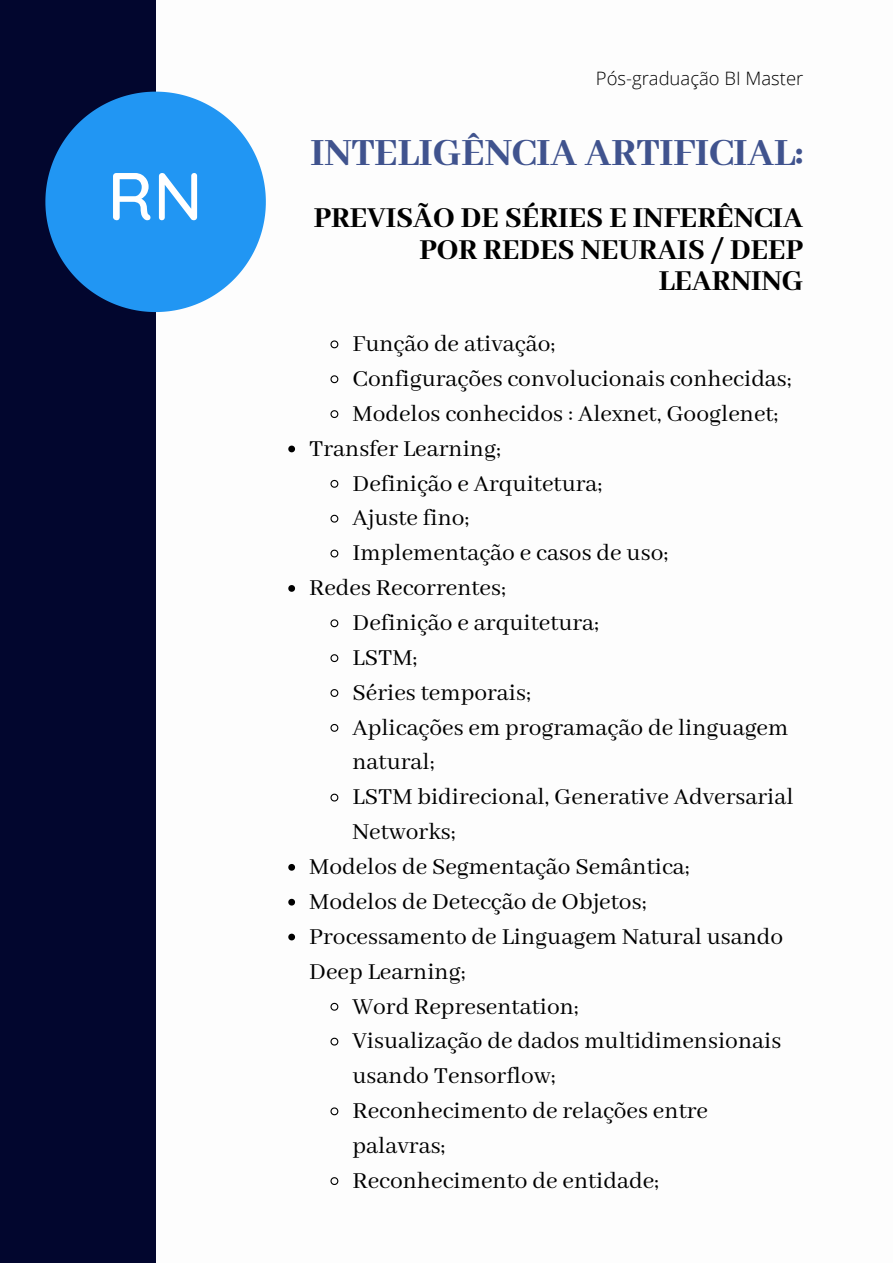
<style>
.page{position:relative;width:893px;height:1264px;background:#fff}
.page>*{position:absolute;margin:0;border:0;box-sizing:border-box;transform-origin:0 0}
.t1{font:500 67.5px "Quicksand";color:#fff}
.t2{font:800 42px "Abhaya Libre";color:#40538e}
.t3{font:800 31.5px/31.5px "Abhaya Libre";color:#000;text-align:right}
.t4{font:25.5px/34.8px "Abhaya Libre";color:#000}
.t5{font:300 18.45px "Open Sans";color:#000}
</style>
<div class="page">
<div style="left:0;top:0;width:156px;height:1262px;background:#02062e"></div>
<svg style="left:45px;top:92px;width:221px;height:220px;fill:#2196f3"></svg>
<svg style="left:330px;top:340px;width:9px;height:9px"></svg>
<svg style="left:330px;top:375px;width:9px;height:9px"></svg>
<svg style="left:330px;top:410px;width:9px;height:9px"></svg>
<svg style="left:288px;top:445px;width:7px;height:7px"></svg>
<svg style="left:330px;top:479px;width:9px;height:9px"></svg>
<svg style="left:330px;top:514px;width:9px;height:9px"></svg>
<svg style="left:330px;top:549px;width:9px;height:9px"></svg>
<svg style="left:288px;top:585px;width:7px;height:7px"></svg>
<svg style="left:330px;top:619px;width:9px;height:9px"></svg>
<svg style="left:330px;top:654px;width:9px;height:9px"></svg>
<svg style="left:330px;top:689px;width:9px;height:8px"></svg>
<svg style="left:330px;top:723px;width:9px;height:9px"></svg>
<svg style="left:330px;top:793px;width:9px;height:9px"></svg>
<svg style="left:288px;top:864px;width:7px;height:6px"></svg>
<svg style="left:288px;top:898px;width:7px;height:7px"></svg>
<svg style="left:288px;top:933px;width:7px;height:7px"></svg>
<svg style="left:330px;top:1002px;width:9px;height:9px"></svg>
<svg style="left:330px;top:1037px;width:9px;height:9px"></svg>
<svg style="left:330px;top:1107px;width:9px;height:9px"></svg>
<svg style="left:330px;top:1177px;width:9px;height:8px"></svg>
<p class="t1" style="left:107px;top:153px;width:97px">RN</p>
<p class="t5" style="left:595px;top:66px;width:209px">Pós-graduação BI Master</p>
<p class="t2" style="left:310px;top:130px;width:494px">INTELIGÊNCIA ARTIFICIAL:</p>
<p class="t3" style="left:314px;top:204px;width:491px">PREVISÃO DE SÉRIES E INFERÊNCIA<br>POR REDES NEURAIS / DEEP<br>LEARNING</p>
<p class="t4" style="left:352px;top:327px;width:204px">Função de ativação;</p>
<p class="t4" style="left:352px;top:362px;width:440px">Configurações convolucionais conhecidas;</p>
<p class="t4" style="left:352px;top:397px;width:427px">Modelos conhecidos : Alexnet, Googlenet;</p>
<p class="t4" style="left:309px;top:432px;width:193px">Transfer Learning;</p>
<p class="t4" style="left:352px;top:467px;width:251px">Definição e Arquitetura;</p>
<p class="t4" style="left:352px;top:501px;width:118px">Ajuste fino;</p>
<p class="t4" style="left:352px;top:536px;width:317px">Implementação e casos de uso;</p>
<p class="t4" style="left:309px;top:571px;width:198px">Redes Recorrentes;</p>
<p class="t4" style="left:352px;top:606px;width:248px">Definição e arquitetura;</p>
<p class="t4" style="left:352px;top:641px;width:66px">LSTM;</p>
<p class="t4" style="left:352px;top:676px;width:180px">Séries temporais;</p>
<p class="t4" style="left:352px;top:710px;width:437px">Aplicações em programação de linguagem natural;</p>
<p class="t4" style="left:352px;top:780px;width:442px">LSTM bidirecional, Generative Adversarial<br>Networks;</p>
<p class="t4" style="left:309px;top:850px;width:382px">Modelos de Segmentação Semântica;</p>
<p class="t4" style="left:309px;top:885px;width:339px">Modelos de Detecção de Objetos;</p>
<p class="t4" style="left:309px;top:920px;width:475px">Processamento de Linguagem Natural usando<br>Deep Learning;</p>
<p class="t4" style="left:352px;top:989px;width:228px">Word Representation;</p>
<p class="t4" style="left:352px;top:1024px;width:430px">Visualização de dados multidimensionais usando Tensorflow;</p>
<p class="t4" style="left:352px;top:1094px;width:357px">Reconhecimento de relações entre palavras;</p>
<p class="t4" style="left:352px;top:1163px;width:308px">Reconhecimento de entidade;</p>
</div>
